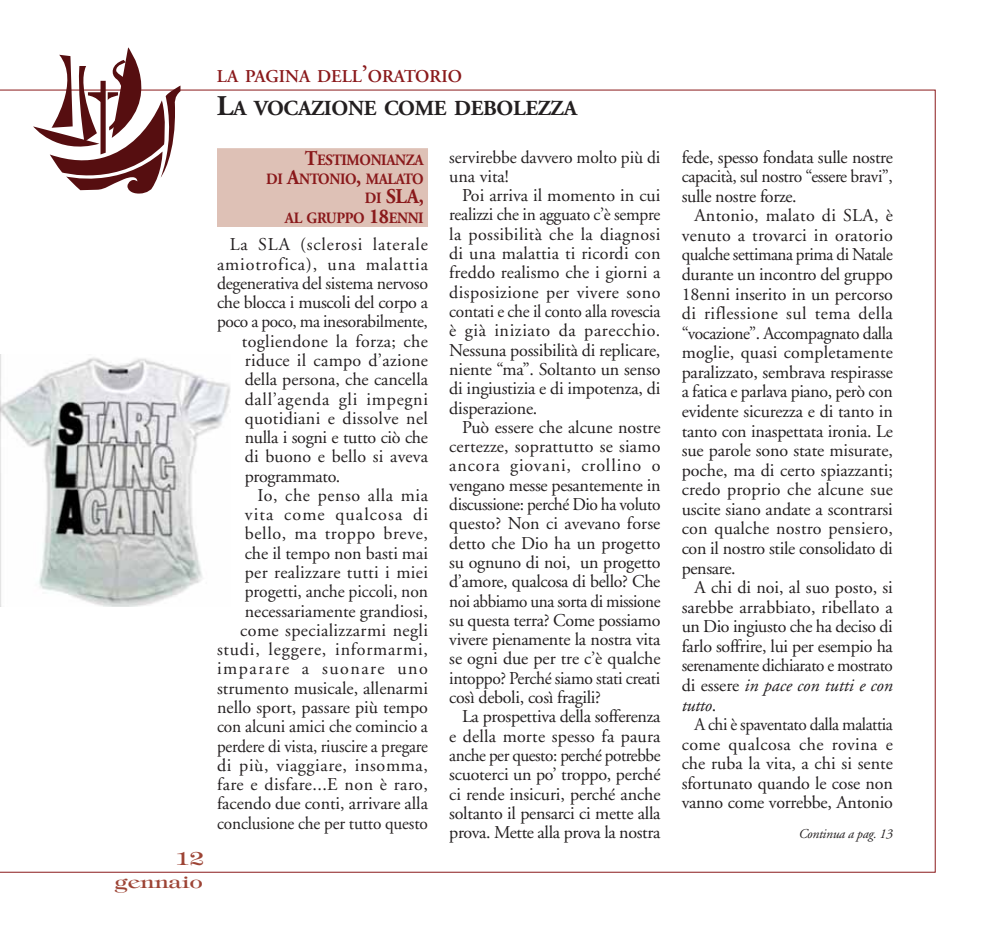
<style>
.page{position:relative;width:999px;height:936px;background:#fff}
.page>*{position:absolute;margin:0;border:0;box-sizing:border-box;transform-origin:0 0}
.t1{font:700 21.3px "Adobe Garamond";letter-spacing:-.015em;color:#231f20}
.t2{font:700 21px "Adobe Garamond";color:#8a191b;scale:.93 1}
.t3{font:18px/19.4px "Adobe Garamond";letter-spacing:-.005em;color:#231f20;text-align:justify}
.t4{font:18px/19.5px "Adobe Garamond";letter-spacing:-.005em;color:#231f20;text-align:justify;scale:.96 1}
.t5{font:18px "Adobe Garamond";letter-spacing:.02em;color:#231f20}
.t6{font:18px "Adobe Garamond";letter-spacing:.05em;color:#231f20}
.t7{font:18px "Adobe Garamond";letter-spacing:.04em;color:#231f20}
.t8{font:18px "Adobe Garamond";letter-spacing:-.005em;color:#231f20;scale:.95 1}
.t9{font:18px "Adobe Garamond";letter-spacing:-.025em;color:#231f20;scale:.96 1}
.t10{font:18px "Adobe Garamond";letter-spacing:.045em;color:#231f20}
.t11{font:18px "Adobe Garamond";letter-spacing:.025em;color:#231f20}
.t12{font:18px "Adobe Garamond";letter-spacing:.035em;color:#231f20}
.t13{font:600 18px "Adobe Garamond";color:#8a191b}
.t14{font:18px "Adobe Garamond";letter-spacing:.015em;color:#231f20}
.t15{font:18px "Adobe Garamond";letter-spacing:.085em;color:#231f20}
.t16{font:18px "Adobe Garamond";letter-spacing:.03em;color:#231f20}
.t17{font:18px "Adobe Garamond";letter-spacing:.065em;color:#231f20}
.t18{font:18px/22.8px "Tiffany";color:#9d4435;text-align:right;scale:1.3 1}
.t19{font:700 15.75px/19.4px "Adobe Garamond";letter-spacing:-.025em;color:#8a191b;text-align:right;scale:.93 1}
.t20{font:italic 13.5px "Adobe Garamond";letter-spacing:-.02em;color:#231f20}
.s1{font-size:24px}
.s2{font-size:28.5px}
.s3{font-size:21px}
.s4{font-size:15.75px}
.s5{font-style:italic}
</style>
<div class="page">
<svg style="left:33px;top:47px;width:147px;height:147px"></svg>
<div style="left:217px;top:148px;width:211px;height:21px;background:#dec1b6"></div>
<div style="left:217px;top:167px;width:211px;height:21px;background:#dec1b6"></div>
<div style="left:217px;top:187px;width:211px;height:21px;background:#dec1b6"></div>
<div style="left:217px;top:206px;width:211px;height:21px;background:#dec1b6"></div>
<img style="left:0;top:355px;width:230px;height:251px">
<p class="t18" style="left:115px;top:849px;width:70px">12 gennaio</p>
<p class="t13" style="left:217px;top:69px;width:247px">LA PAGINA DELL<span class="s1">’</span>ORATORIO</p>
<p class="t1" style="left:217px;top:100px;width:362px"><span class="s2">L</span>A VOCAZIONE COME DEBOLEZZA</p>
<p class="t19" style="left:266px;top:152px;width:171px"><span class="s3">T</span>ESTIMONIANZA<br>DI <span class="s3">A</span>NTONIO<span class="s3">,</span> MALATO</p>
<p class="t2" style="left:365px;top:188px;width:65px"><span class="s4">DI</span> SLA,</p>
<p class="t19" style="left:285px;top:209px;width:151px">AL GRUPPO <span class="s3">18</span>ENNI</p>
<p class="t6" style="left:230px;top:237px;width:200px">La SLA (sclerosi laterale</p>
<p class="t6" style="left:217px;top:257px;width:213px">amiotrofica), una malattia</p>
<p class="t3" style="left:217px;top:275px;width:213px">degenerativa del sistema nervoso</p>
<p class="t3" style="left:217px;top:294px;width:212px">che blocca i muscoli del corpo a</p>
<p class="t9" style="left:217px;top:314px;width:221px">poco a poco, ma inesorabilmente,</p>
<p class="t5" style="left:242px;top:334px;width:188px">togliendone la forza; che</p>
<p class="t14" style="left:245px;top:353px;width:185px">riduce il campo d’azione</p>
<p class="t3" style="left:245px;top:372px;width:185px">della persona, che cancella</p>
<p class="t7" style="left:245px;top:392px;width:185px">dall’agenda gli impegni</p>
<p class="t5" style="left:245px;top:411px;width:185px">quotidiani e dissolve nel</p>
<p class="t3" style="left:245px;top:429px;width:185px">nulla i sogni e tutto ciò che</p>
<p class="t3" style="left:245px;top:449px;width:185px">di buono e bello si aveva</p>
<p class="t3" style="left:245px;top:468px;width:97px">programmato.</p>
<p class="t16" style="left:258px;top:488px;width:172px">Io, che penso alla mia</p>
<p class="t17" style="left:245px;top:507px;width:185px">vita come qualcosa di</p>
<p class="t7" style="left:245px;top:527px;width:185px">bello, ma troppo breve,</p>
<p class="t3" style="left:245px;top:545px;width:185px">che il tempo non basti mai</p>
<p class="t5" style="left:245px;top:565px;width:185px">per realizzare tutti i miei</p>
<p class="t3" style="left:245px;top:584px;width:185px">progetti, anche piccoli, non</p>
<p class="t3" style="left:245px;top:603px;width:185px">necessariamente grandiosi,</p>
<p class="t5" style="left:240px;top:623px;width:189px">come specializzarmi negli</p>
<p class="t10" style="left:217px;top:642px;width:212px">studi, leggere, informarmi,</p>
<p class="t15" style="left:217px;top:661px;width:212px">imparare a suonare uno</p>
<p class="t3" style="left:217px;top:680px;width:212px">strumento musicale, allenarmi</p>
<p class="t3" style="left:217px;top:699px;width:212px">nello sport, passare più tempo</p>
<p class="t3" style="left:217px;top:719px;width:212px">con alcuni amici che comincio a</p>
<p class="t8" style="left:217px;top:739px;width:224px">perdere di vista, riuscire a pregare</p>
<p class="t12" style="left:217px;top:758px;width:212px">di più, viaggiare, insomma,</p>
<p class="t11" style="left:217px;top:777px;width:212px">fare e disfare...E non è raro,</p>
<p class="t3" style="left:217px;top:796px;width:212px">facendo due conti, arrivare alla</p>
<p class="t4" style="left:217px;top:815px;width:221px">conclusione che per tutto questo</p>
<p class="t3" style="left:449px;top:149px;width:213px">servirebbe davvero molto più di una vita!</p>
<p class="t3" style="left:449px;top:187px;width:213px;text-indent:13px">Poi arriva il momento in cui realizzi che in agguato c’è sempre la possibilità che la diagnosi di una malattia ti ricordi con freddo realismo che i giorni a disposizione per vivere sono contati e che il conto alla rovescia è già iniziato da parecchio.<br>Nessuna possibilità di replicare, niente “ma”. Soltanto un senso di ingiustizia e di impotenza, di disperazione.</p>
<p class="t3" style="left:449px;top:419px;width:213px;text-indent:13px">Può essere che alcune nostre certezze, soprattutto se siamo ancora giovani, crollino o vengano messe pesantemente in discussione: perché Dio ha voluto questo? Non ci avevano forse detto che Dio ha un progetto su ognuno di noi, un progetto d’amore, qualcosa di bello? Che noi abbiamo una sorta di missione su questa terra? Come possiamo vivere pienamente la nostra vita se ogni due per tre c’è qualche intoppo? Perché siamo stati creati così deboli, così fragili?</p>
<p class="t3" style="left:449px;top:709px;width:213px;text-indent:13px">La prospettiva della sofferenza e della morte spesso fa paura anche per questo: perché potrebbe scuoterci un po’ troppo, perché ci rende insicuri, perché anche soltanto il pensarci ci mette alla prova. Mette alla prova la nostra</p>
<p class="t3" style="left:682px;top:149px;width:213px">fede, spesso fondata sulle nostre capacità, sul nostro “essere bravi”, sulle nostre forze.</p>
<p class="t3" style="left:682px;top:207px;width:213px;text-indent:13px">Antonio, malato di SLA, è venuto a trovarci in oratorio qualche settimana prima di Natale durante un incontro del gruppo 18enni inserito in un percorso di riflessione sul tema della “vocazione”. Accompagnato dalla moglie, quasi completamente paralizzato, sembrava respirasse a fatica e parlava piano, però con evidente sicurezza e di tanto in tanto con inaspettata ironia. Le sue parole sono state misurate, poche, ma di certo spiazzanti; credo proprio che alcune sue uscite siano andate a scontrarsi con qualche nostro pensiero, con il nostro stile consolidato di pensare.</p>
<p class="t3" style="left:682px;top:579px;width:213px;text-indent:13px">A chi di noi, al suo posto, si sarebbe arrabbiato, ribellato a un Dio ingiusto che ha deciso di farlo soffrire, lui per esempio ha serenamente dichiarato e mostrato di essere <span class="s5">in pace con tutti e con tutto</span>.</p>
<p class="t4" style="left:682px;top:716px;width:222px;text-indent:13px">A chi è spaventato dalla malattia come qualcosa che rovina e che ruba la vita, a chi si sente sfortunato quando le cose non vanno come vorrebbe, Antonio</p>
<p class="t20" style="left:799px;top:829px;width:96px">Continua a pag. 13</p>
</div>
